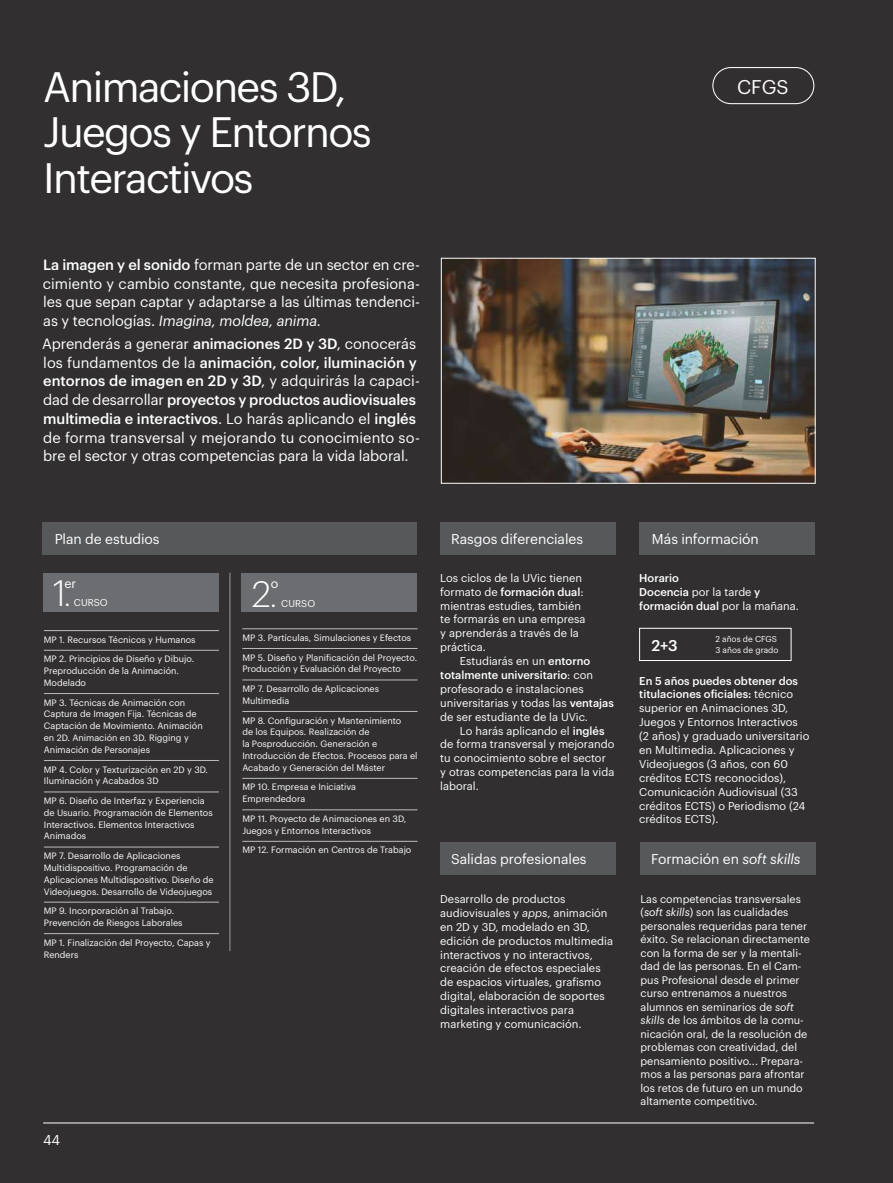
<style>
.page{position:relative;width:893px;height:1183px;background:#fff}
.page>*{position:absolute;margin:0;border:0;box-sizing:border-box;transform-origin:0 0}
.t1{font:41.7px/45.8px "Graphik";letter-spacing:-.04em;color:#fff}
.t2{font:300 36px "Graphik";color:#fff}
.t3{font:19.5px "Graphik";color:#fff}
.t4{font:500 15.3px "Graphik";color:#fff}
.t5{font:14.55px/18.8px "Graphik";letter-spacing:-.005em;color:#fff;text-align:justify}
.t6{font:13.95px "Graphik";letter-spacing:-.005em;color:#fff}
.t7{font:12.45px "Graphik";color:#fff}
.t8{font:11.1px/14px "Graphik";color:#fff}
.t9{font:500 11.1px/14px "Graphik";color:#fff}
.t10{font:10.8px/13.5px "Graphik";color:#fff}
.t11{font:9.75px "Graphik";color:#fff}
.t12{font:9px/11.9px "Graphik";color:#fff}
.t13{font:8.4px/11.1px "Graphik";color:#fff}
.s1{font-weight:500}
.s2{font-style:italic}
.s3{font-size:31.95px}
.s4{font-weight:400}
</style>
<div class="page">
<div style="left:0;top:0;width:893px;height:1182px;background:#312f30"></div>
<div style="left:440px;top:521px;width:176px;height:33px;background:#57585a"></div>
<div style="left:639px;top:521px;width:175px;height:33px;background:#57585a"></div>
<div style="left:440px;top:842px;width:175px;height:32px;background:#57585a"></div>
<div style="left:43px;top:521px;width:374px;height:33px;background:#57585a"></div>
<hr style="left:44px;top:630px;width:175px;height:1px;background:#bcbdc0">
<hr style="left:44px;top:650px;width:175px;height:1px;background:#bcbdc0">
<hr style="left:44px;top:693px;width:175px;height:1px;background:#bcbdc0">
<hr style="left:44px;top:760px;width:175px;height:1px;background:#bcbdc0">
<hr style="left:44px;top:791px;width:175px;height:1px;background:#bcbdc0">
<hr style="left:44px;top:846px;width:175px;height:1px;background:#bcbdc0">
<hr style="left:44px;top:901px;width:175px;height:1px;background:#bcbdc0">
<hr style="left:44px;top:933px;width:175px;height:1px;background:#bcbdc0">
<hr style="left:242px;top:628px;width:176px;height:1px;background:#bcbdc0">
<hr style="left:242px;top:648px;width:176px;height:1px;background:#bcbdc0">
<hr style="left:242px;top:679px;width:176px;height:1px;background:#bcbdc0">
<hr style="left:242px;top:711px;width:176px;height:1px;background:#bcbdc0">
<hr style="left:242px;top:777px;width:176px;height:1px;background:#bcbdc0">
<hr style="left:242px;top:809px;width:176px;height:1px;background:#bcbdc0">
<hr style="left:242px;top:840px;width:176px;height:1px;background:#bcbdc0">
<hr style="left:230px;top:572px;width:1px;height:378px;background:#999b9e">
<img style="left:443px;top:260px;width:370px;height:221px">
<div style="left:441px;top:258px;width:374px;height:225px;border:1px solid #fff"></div>
<div style="left:712px;top:67px;width:102px;height:37px;border:1px solid #fff;border-radius:18px"></div>
<div style="left:639px;top:628px;width:152px;height:32px;border:1px solid #fff"></div>
<hr style="left:43px;top:1122px;width:771px;height:1px;background:#fff">
<div style="left:640px;top:842px;width:175px;height:32px;background:#57585a"></div>
<div style="left:43px;top:572px;width:175px;height:39px;background:#6c6d70"></div>
<div style="left:241px;top:572px;width:175px;height:39px;background:#6c6d70"></div>
<h1 class="t1" style="left:43px;top:60px;width:330px">Animaciones 3D,<br>Juegos y Entornos<br>Interactivos</h1>
<h3 class="t5" style="left:43px;top:254px;width:378px"><span class="s1">La imagen y el sonido</span> forman parte de un sector en cre&shy;cimiento y cambio constante, que necesita profesiona&shy;les que sepan captar y adaptarse a las últimas tendenci&shy;as y tecnologías. <span class="s2">Imagina, moldea, anima.</span></h3>
<p class="t5" style="left:42px;top:333px;width:379px;text-align:left">Aprenderás a generar <span class="s1">animaciones 2D y 3D</span>, conocerás los fundamentos de la <span class="s1">animación, color, iluminación y entornos de imagen en 2D y 3D</span>, y adquirirás la capaci&shy;dad de desarrollar <span class="s1">proyectos y productos audiovisuales multimedia e interactivos</span>. Lo harás aplicando el <span class="s1">inglés </span>de forma transversal y mejorando tu conocimiento so&shy;bre el sector y otras competencias para la vida laboral.</p>
<h3 class="t3" style="left:737px;top:72px;width:53px">CFGS</h3>
<h3 class="t6" style="left:55px;top:528px;width:106px">Plan de estudios</h3>
<h3 class="t6" style="left:451px;top:528px;width:133px">Rasgos diferenciales</h3>
<h3 class="t6" style="left:652px;top:528px;width:108px">Más información</h3>
<h2 class="t2" style="left:53px;top:566px;width:20px">1<span class="s3">.</span></h2>
<h3 class="t7" style="left:65px;top:574px;width:13px">er</h3>
<p class="t11" style="left:74px;top:595px;width:35px">CURSO</p>
<p class="t12" style="left:44px;top:628px;width:153px;line-height:19.6px">MP 1. Recursos Técnicos y Humanos<br>MP 2. Principios de Diseño y Dibujo.</p>
<p class="t12" style="left:44px;top:664px;width:137px">Preproducción de la Animación.<br>Modelado</p>
<p class="t12" style="left:44px;top:695px;width:160px">MP 3. Técnicas de Animación con<br>Captura de Imagen Fija. Técnicas de<br>Captación de Movimiento. Animación en 2D. Animación en 3D. Rigging y<br>Animación de Personajes</p>
<p class="t12" style="left:44px;top:762px;width:166px">MP 4. Color y Texturización en 2D y 3D.<br>Iluminación y Acabados 3D</p>
<p class="t12" style="left:44px;top:793px;width:170px">MP 6. Diseño de Interfaz y Experiencia de Usuario. Programación de Elementos<br>Interactivos. Elementos Interactivos<br>Animados</p>
<p class="t12" style="left:44px;top:848px;width:171px">MP 7. Desarrollo de Aplicaciones Multidispositivo. Programación de Aplicaciones Multidispositivo. Diseño de Videojuegos. Desarrollo de Videojuegos</p>
<p class="t12" style="left:44px;top:904px;width:140px">MP 9. Incorporación al Trabajo.<br>Prevención de Riesgos Laborales</p>
<p class="t12" style="left:44px;top:935px;width:168px">MP 1. Finalización del Proyecto, Capas y<br>Renders</p>
<h2 class="t2" style="left:252px;top:567px;width:27px">2<span class="s3">.</span></h2>
<h3 class="t7" style="left:271px;top:574px;width:9px">o</h3>
<p class="t11" style="left:281px;top:596px;width:35px">CURSO</p>
<p class="t12" style="left:242px;top:626px;width:176px;line-height:19.6px">MP 3. Partículas, Simulaciones y Efectos<br>MP 5. Diseño y Planificación del Proyecto.</p>
<p class="t12" style="left:242px;top:658px;width:160px;line-height:19.6px">Producción y Evaluación del Proyecto<br>MP 7. Desarrollo de Aplicaciones</p>
<p class="t12" style="left:242px;top:689px;width:161px;line-height:19.6px">Multimedia<br>MP 8. Configuración y Mantenimiento</p>
<p class="t12" style="left:242px;top:725px;width:177px">de los Equipos. Realización de<br>la Posproducción. Generación e Introducción de Efectos. Procesos para el Acabado y Generación del Máster</p>
<p class="t12" style="left:242px;top:780px;width:115px">MP 10. Empresa e Iniciativa<br>Emprendedora</p>
<p class="t12" style="left:242px;top:811px;width:165px">MP 11. Proyecto de Animaciones en 3D,<br>Juegos y Entornos Interactivos</p>
<p class="t12" style="left:242px;top:843px;width:171px">MP 12. Formación en Centros de Trabajo</p>
<p class="t8" style="left:440px;top:569px;width:147px">Los ciclos de la UVic tienen formato de <span class="s1">formación dual</span>: mientras estudies, también te formarás en una empresa y aprenderás a través de la práctica.</p>
<p class="t8" style="left:440px;top:653px;width:175px;text-indent:20px">Estudiarás en un <span class="s1">entorno totalmente universitario</span>: con profesorado e instalaciones universitarias y todas las <span class="s1">ventajas </span>de ser estudiante de la UVic.</p>
<p class="t8" style="left:440px;top:722px;width:176px;text-indent:20px">Lo harás aplicando el <span class="s1">inglés </span>de forma transversal y mejorando tu conocimiento sobre el sector y otras competencias para la vida laboral.</p>
<h3 class="t6" style="left:451px;top:848px;width:137px">Salidas profesionales</h3>
<p class="t8" style="left:440px;top:890px;width:174px">Desarrollo de productos audiovisuales y <span class="s2">apps</span>, animación en 2D y 3D, modelado en 3D, edición de productos multimedia interactivos y no interactivos, creación de efectos especiales de espacios virtuales, grafismo digital, elaboración de soportes digitales interactivos para marketing y comunicación.</p>
<p class="t9" style="left:639px;top:569px;width:161px">Horario<br>Docencia <span class="s4">por la tarde</span> y formación dual <span class="s4">por la mañana.</span></p>
<h3 class="t4" style="left:651px;top:633px;width:28px">2+3</h3>
<p class="t13" style="left:715px;top:632px;width:65px">2 años de CFGS<br>3 años de grado</p>
<p class="t8" style="left:639px;top:672px;width:172px"><span class="s1">En 5 años puedes obtener dos titulaciones oficiales:</span> técnico superior en Animaciones 3D,<br>Juegos y Entornos Interactivos (2 años) y graduado universitario en Multimedia. Aplicaciones y<br>Videojuegos (3 años, con 60 créditos ECTS reconocidos),<br>Comunicación Audiovisual (33 créditos ECTS) o Periodismo (24 créditos ECTS).</p>
<h3 class="t6" style="left:651px;top:848px;width:151px">Formación en <span class="s2">soft skills</span></h3>
<p class="t10" style="left:640px;top:890px;width:171px">Las competencias transversales (<span class="s2">soft skills</span>) son las cualidades personales requeridas para tener éxito. Se relacionan directamente con la forma de ser y la mentali&shy;dad de las personas. En el Cam&shy;pus Profesional desde el primer curso entrenamos a nuestros alumnos en seminarios de <span class="s2">soft skills</span> de los ámbitos de la comu&shy;nicación oral, de la resolución de problemas con creatividad, del pensamiento positivo... Prepara&shy;mos a las personas para afrontar los retos de futuro en un mundo altamente competitivo.</p>
<h3 class="t6" style="left:43px;top:1128px;width:19px">44</h3>
</div>
